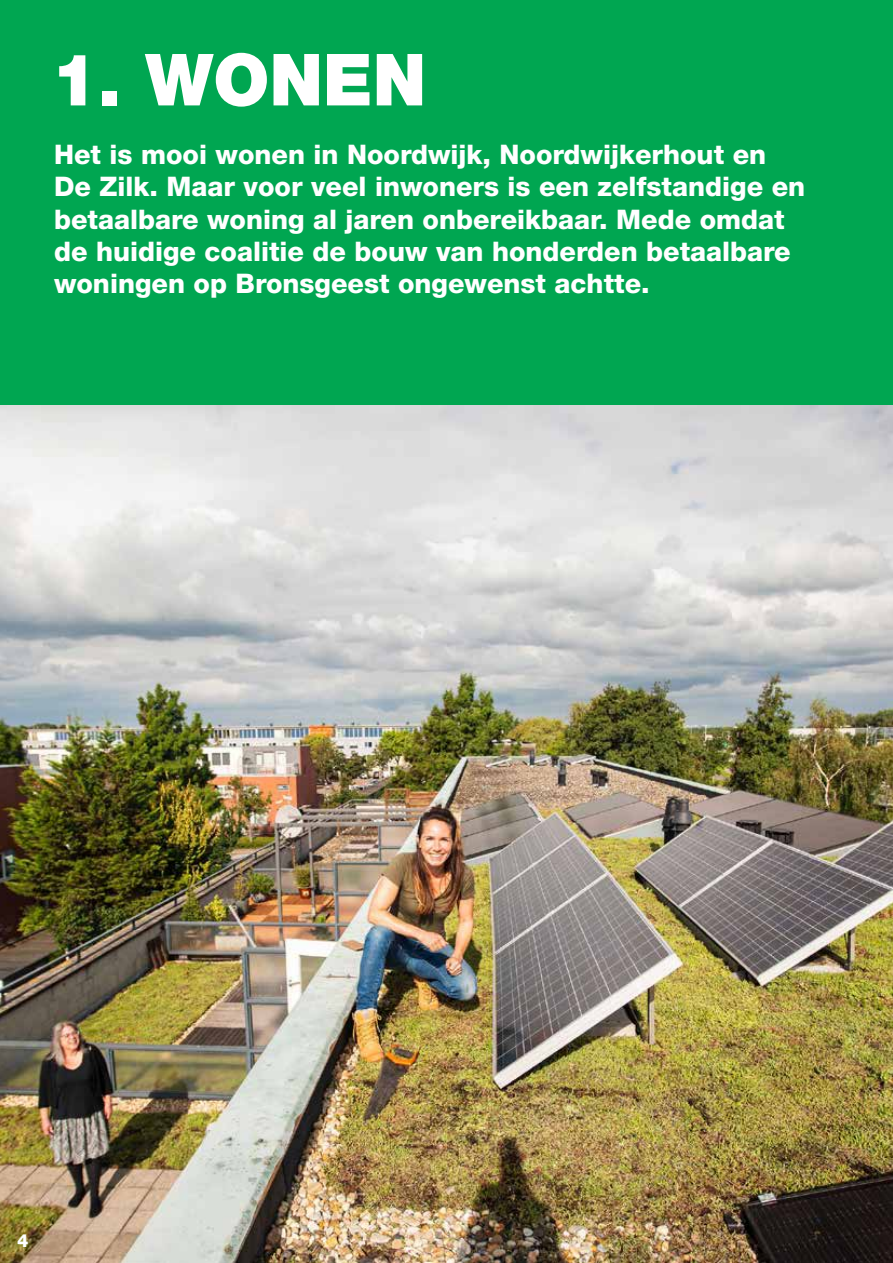
<style>
.page{position:relative;width:893px;height:1263px;background:#fff}
.page>*{position:absolute;margin:0;border:0;box-sizing:border-box;transform-origin:0 0}
.t1{font:900 72px "Helvetica Neue LT Std";color:#fff}
.t2{font:800 27px/32.4px "Helvetica Neue LT Std";color:#fff}
.t3{font:800 18px "Helvetica Neue LT Std";color:#fff}
</style>
<div class="page">
<div style="left:0;top:0;width:893px;height:1234px;background:#00a651"></div>
<img style="left:0;top:405px;width:893px;height:858px">
<hr style="left:892px;top:319px;width:1px;height:200px;background:#e6e7e8">
<h1 class="t1" style="left:51px;top:37px;width:377px">1. WONEN</h1>
<p class="t2" style="left:54px;top:138px;width:753px">Het is mooi wonen in Noordwijk, Noordwijkerhout en De Zilk. Maar voor veel inwoners is een zelfstandige en betaalbare woning al jaren onbereikbaar. Mede omdat de huidige coalitie de bouw van honderden betaalbare woningen op Bronsgeest ongewenst achtte.</p>
<p class="t3" style="left:17px;top:1230px;width:13px">4</p>
</div>
